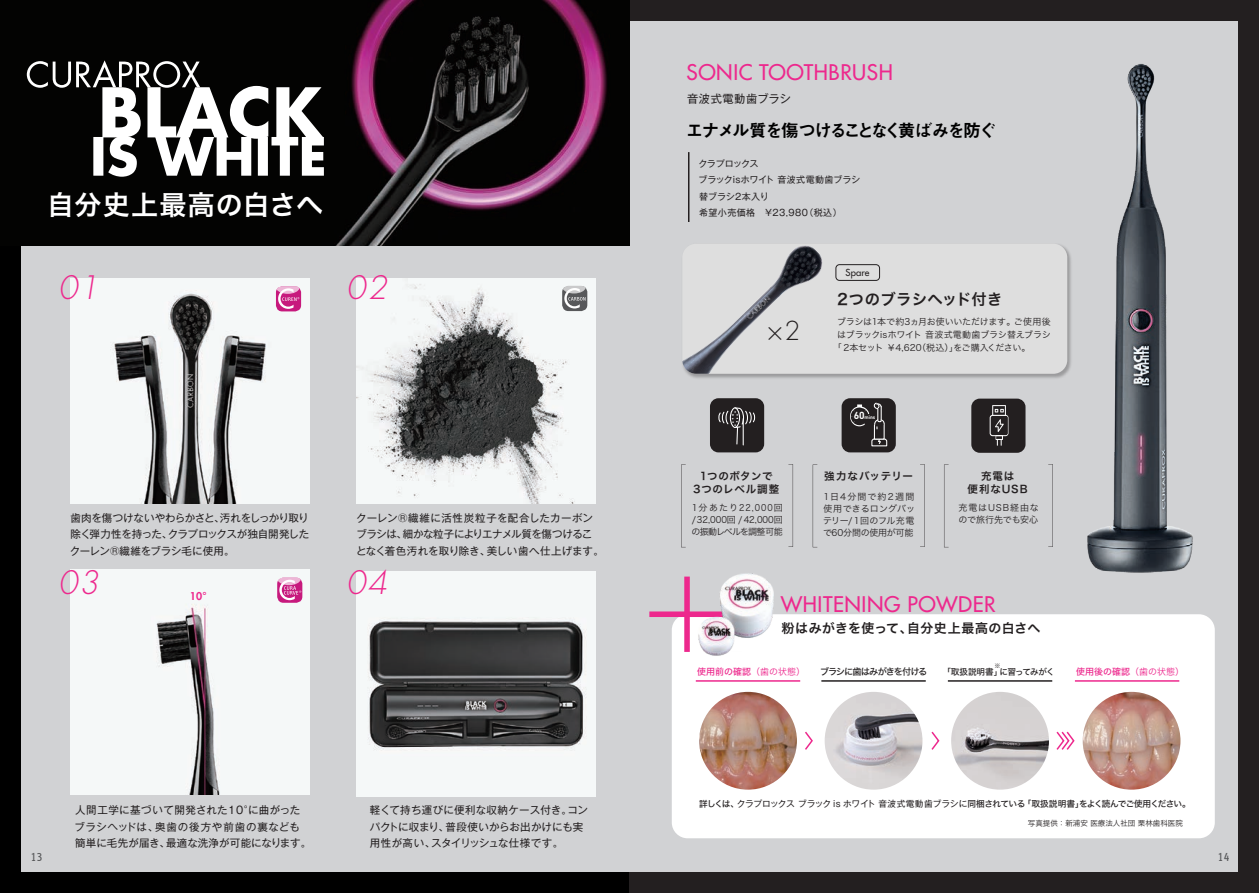
<style>
.page{position:relative;width:1259px;height:893px;background:#fff}
.page>*{position:absolute;margin:0;border:0;box-sizing:border-box;transform-origin:0 0}
.t1{font:italic 300 31.5px "Futura LT Pro";letter-spacing:.05em;color:#ed288d}
.t2{font:27px "Hiragino Sans W6";letter-spacing:.03em;color:#fff}
.t3{font:300 25.5px "Futura LT Pro";color:#231f20}
.t4{font:500 21px "Futura LT Pro";letter-spacing:.025em;color:#ed288d}
.t5{font:17.7px "Midashi Go Pro MB31";letter-spacing:-.12em;color:#000}
.t6{font:15.3px "Hira Kaku Pro W6";letter-spacing:.02em;color:#231f20}
.t7{font:12.9px "Hiragino Sans W6";letter-spacing:.03em;color:#231f20}
.t8{font:12px "Innfoo 2";color:#57585a}
.t9{font:11.25px "Gothic MB101 Pro";letter-spacing:.05em;color:#231f20}
.t10{font:10.5px/16.2px "Gothic MB101 Pro";letter-spacing:.005em;color:#231f20}
.t11{font:10.5px/16.2px "Gothic MB101 Pro";letter-spacing:.03em;color:#231f20}
.t12{font:10.5px/12.8px "Hira Kaku Pro W6";letter-spacing:.075em;color:#231f20;text-align:center}
.t13{font:10.5px "Hira Kaku Pro W6";letter-spacing:.05em;color:#231f20}
.t14{font:800 10.5px "Futura LT Pro";color:#ed288d}
.t15{font:500 9.45px "Futura LT Pro";letter-spacing:.01em;color:#231f20}
.t16{font:9.15px "Hiragino Sans W5";letter-spacing:-.1em;color:#231f20}
.t17{font:9px/12px "Hira Kaku Pro W3";letter-spacing:-.005em;color:#231f20;text-align:justify}
.t18{font:9px/16.2px "Gothic MB101 Pro";letter-spacing:.01em;color:#231f20}
.t19{font:9px "Hira Kaku Pro W3";letter-spacing:-.025em;color:#231f20}
.t20{font:9px "Hira Kaku Pro W3";letter-spacing:-.04em;color:#231f20}
.t21{font:9px "Hiragino Sans W5";color:#ed288d}
.t22{font:9px/12px "Hira Kaku Pro W3";letter-spacing:.045em;color:#231f20}
.t23{font:8.7px "Hiragino Sans W5";letter-spacing:-.08em;color:#231f20}
.t24{font:8.55px "Hiragino Sans W5";letter-spacing:-.055em;color:#231f20}
.t25{font:7.5px "Hiragino Sans W3";color:#231f20}
.t26{font:6px "Hiragino Sans W5";color:#231f20}
.t27{font:700 4.8px "DIN Round Pro";color:#fff}
.s1{font-size:10.2px}
.s2{font-family:"Hiragino Sans W3"}
.s3{font-family:"Gothic MB101 Pro"}
</style>
<div class="page">
<div style="left:0;top:0;width:629px;height:893px;background:#000"></div>
<div style="left:21px;top:21px;width:608px;height:850px;background:#d1d2d4"></div>
<div style="left:629px;top:0;width:630px;height:893px;background:#231f20"></div>
<div style="left:629px;top:21px;width:608px;height:850px;background:#d1d2d4"></div>
<img style="left:1087px;top:64px;width:106px;height:509px">
<img style="left:688px;top:244px;width:383px;height:134px">
<div style="left:682px;top:244px;width:385px;height:130px;background:#dedede;border-radius:14px"></div>
<img style="left:70px;top:278px;width:239px;height:225px">
<img style="left:356px;top:572px;width:240px;height:224px">
<img style="left:356px;top:278px;width:240px;height:225px">
<svg style="left:562px;top:286px;width:25px;height:25px"></svg>
<svg style="left:563px;top:286px;width:23px;height:22px"></svg>
<div style="left:276px;top:286px;width:25px;height:25px;background:#c7197d;border-radius:6px"></div>
<svg style="left:277px;top:286px;width:22px;height:23px"></svg>
<img style="left:21px;top:0;width:608px;height:245px">
<div style="left:672px;top:614px;width:542px;height:224px;background:#fff;border-radius:16px"></div>
<svg style="left:27px;top:60px;width:297px;height:117px;background:#5e5e5d"></svg>
<hr style="left:688px;top:152px;width:1px;height:70px;background:#231f20">
<img style="left:70px;top:570px;width:239px;height:224px">
<svg style="left:277px;top:578px;width:25px;height:25px"></svg>
<svg style="left:278px;top:578px;width:23px;height:22px"></svg>
<hr style="left:696px;top:680px;width:104px;height:2px;background:#ed288d">
<hr style="left:821px;top:680px;width:104px;height:2px;background:#231f20">
<hr style="left:948px;top:680px;width:104px;height:2px;background:#231f20">
<hr style="left:1075px;top:680px;width:104px;height:2px;background:#ed288d">
<img style="left:699px;top:692px;width:98px;height:98px;border-radius:49px">
<img style="left:1082px;top:692px;width:98px;height:98px;border-radius:49px">
<img style="left:824px;top:692px;width:98px;height:98px;border-radius:49px">
<img style="left:951px;top:692px;width:98px;height:98px;border-radius:49px">
<svg style="left:805px;top:731px;width:8px;height:19px"></svg>
<svg style="left:931px;top:731px;width:9px;height:19px"></svg>
<svg style="left:1056px;top:731px;width:19px;height:19px"></svg>
<div style="left:649px;top:611px;width:75px;height:6px;background:#ed288d"></div>
<div style="left:684px;top:577px;width:6px;height:75px;background:#ed288d"></div>
<img style="left:690px;top:573px;width:88px;height:83px">
<svg style="left:681px;top:465px;width:4px;height:82px"></svg>
<svg style="left:788px;top:464px;width:5px;height:83px"></svg>
<div style="left:710px;top:398px;width:54px;height:54px;background:#231f20;border-radius:8px"></div>
<svg style="left:718px;top:407px;width:37px;height:38px"></svg>
<svg style="left:812px;top:465px;width:5px;height:82px"></svg>
<svg style="left:944px;top:465px;width:4px;height:82px"></svg>
<svg style="left:1048px;top:464px;width:5px;height:83px"></svg>
<div style="left:971px;top:399px;width:54px;height:54px;background:#231f20;border-radius:8px"></div>
<svg style="left:989px;top:405px;width:19px;height:41px"></svg>
<div style="left:841px;top:398px;width:55px;height:54px;background:#231f20;border-radius:8px"></div>
<svg style="left:850px;top:402px;width:37px;height:45px"></svg>
<div style="left:835px;top:264px;width:45px;height:17px;border:1px solid #231f20;border-radius:4px"></div>
<img style="left:682px;top:244px;width:155px;height:130px">
<h3 class="t4" style="left:686px;top:57px;width:208px">SONIC TOOTHBRUSH</h3>
<h2 class="t2" style="left:47px;top:180px;width:277px">自分史上最高の白さへ</h2>
<h1 class="t1" style="left:58px;top:267px;width:42px">01</h1>
<h1 class="t1" style="left:346px;top:267px;width:42px">02</h1>
<p class="t10" style="left:70px;top:508px;width:241px;text-align:justify">歯肉を傷つけないやわらかさと、汚れをしっかり取り除く弾力性を持った、クラプロックスが独自開発したクーレン®繊維をブラシ毛に使用。</p>
<h1 class="t1" style="left:58px;top:562px;width:42px">03</h1>
<p class="t14" style="left:190px;top:588px;width:18px">10°</p>
<p class="t10" style="left:356px;top:508px;width:249px">クーレン®繊維に活性炭粒子を配合したカーボンブラシは、細かな粒子によりエナメル質を傷つけることなく着色汚れを取り除き、美しい歯へ仕上げます。</p>
<h1 class="t1" style="left:346px;top:562px;width:42px">04</h1>
<p class="t11" style="left:75px;top:801px;width:238px">人間工学に基づいて開発された10°に曲がったブラシヘッドは、奥歯の後方や前歯の裏なども簡単に毛先が届き、最適な洗浄が可能になります。</p>
<p class="t10" style="left:370px;top:801px;width:219px">軽くて持ち運びに便利な収納ケース付き。コンパクトに収まり、普段使いからお出かけにも実用性が高い、スタイリッシュな仕様です。</p>
<p class="t9" style="left:687px;top:89px;width:105px">音波式電動歯ブラシ</p>
<h3 class="t5" style="left:686px;top:116px;width:312px">エナメル質を傷つけることなく黄ばみを防ぐ</h3>
<p class="t18" style="left:698px;top:154px;width:163px">クラプロックス<br>ブラックisホワイト 音波式電動歯ブラシ替ブラシ2本入り<br>希望小売価格　￥23,980（税込）</p>
<h3 class="t3" style="left:767px;top:314px;width:34px">×2</h3>
<p class="t12" style="left:693px;top:469px;width:88px">1つのボタンで<br>3つのレベル調整</p>
<p class="t17" style="left:691px;top:501px;width:93px">1分あたり22,000回/32,000回 /42,000回の振動レベルを調整可能</p>
<p class="t15" style="left:845px;top:266px;width:25px">Spare</p>
<p class="t19" style="left:837px;top:314px;width:215px">ブラシは1本で約3ヵ月お使いいただけます。ご使用後</p>
<p class="t19" style="left:837px;top:327px;width:215px">はブラックisホワイト 音波式電動歯ブラシ替えブラシ</p>
<p class="t20" style="left:832px;top:339px;width:199px">「 2本セット ￥4,620（税込）」をご購入ください。</p>
<h3 class="t6" style="left:837px;top:285px;width:167px">2つのブラシヘッド付き</h3>
<p class="t27" style="left:854px;top:414px;width:23px"><span class="s1">60</span>mins</p>
<p class="t13" style="left:824px;top:467px;width:90px">強力なバッテリー</p>
<p class="t17" style="left:823px;top:490px;width:94px">1日4分間で約2週間使用できるロングバッテリー/1回のフル充電で60分間の使用が可能</p>
<p class="t12" style="left:967px;top:469px;width:62px">充電は<br>便利なUSB</p>
<p class="t22" style="left:958px;top:501px;width:82px">充電はUSB経由なので旅行先でも安心</p>
<h3 class="t4" style="left:781px;top:589px;width:216px">WHITENING POWDER</h3>
<p class="t7" style="left:781px;top:616px;width:260px">粉はみがきを使って、自分史上最高の白さへ</p>
<p class="t21" style="left:697px;top:663px;width:110px">使用前の確認<span class="s2">（歯の状態）</span></p>
<p class="t26" style="left:994px;top:660px;width:7px">※</p>
<p class="t16" style="left:820px;top:663px;width:109px">ブラシに歯はみがきを付ける</p>
<p class="t24" style="left:942px;top:664px;width:114px">「取扱説明書」に習ってみがく</p>
<p class="t21" style="left:1076px;top:663px;width:109px">使用後の確認<span class="s2">（歯の状態）</span></p>
<p class="t23" style="left:699px;top:796px;width:493px">詳しくは、<span class="s3">クラプロックス ブラック is ホワイト 音波式電動歯ブラシに</span>同梱されている「取扱説明書」をよく読んでご使用ください。</p>
<p class="t25" style="left:1028px;top:816px;width:156px">写真提供：新浦安 医療法人社団 栗林歯科医院</p>
<p class="t8" style="left:31px;top:850px;width:13px">13</p>
<p class="t8" style="left:1217px;top:850px;width:13px">14</p>
</div>
